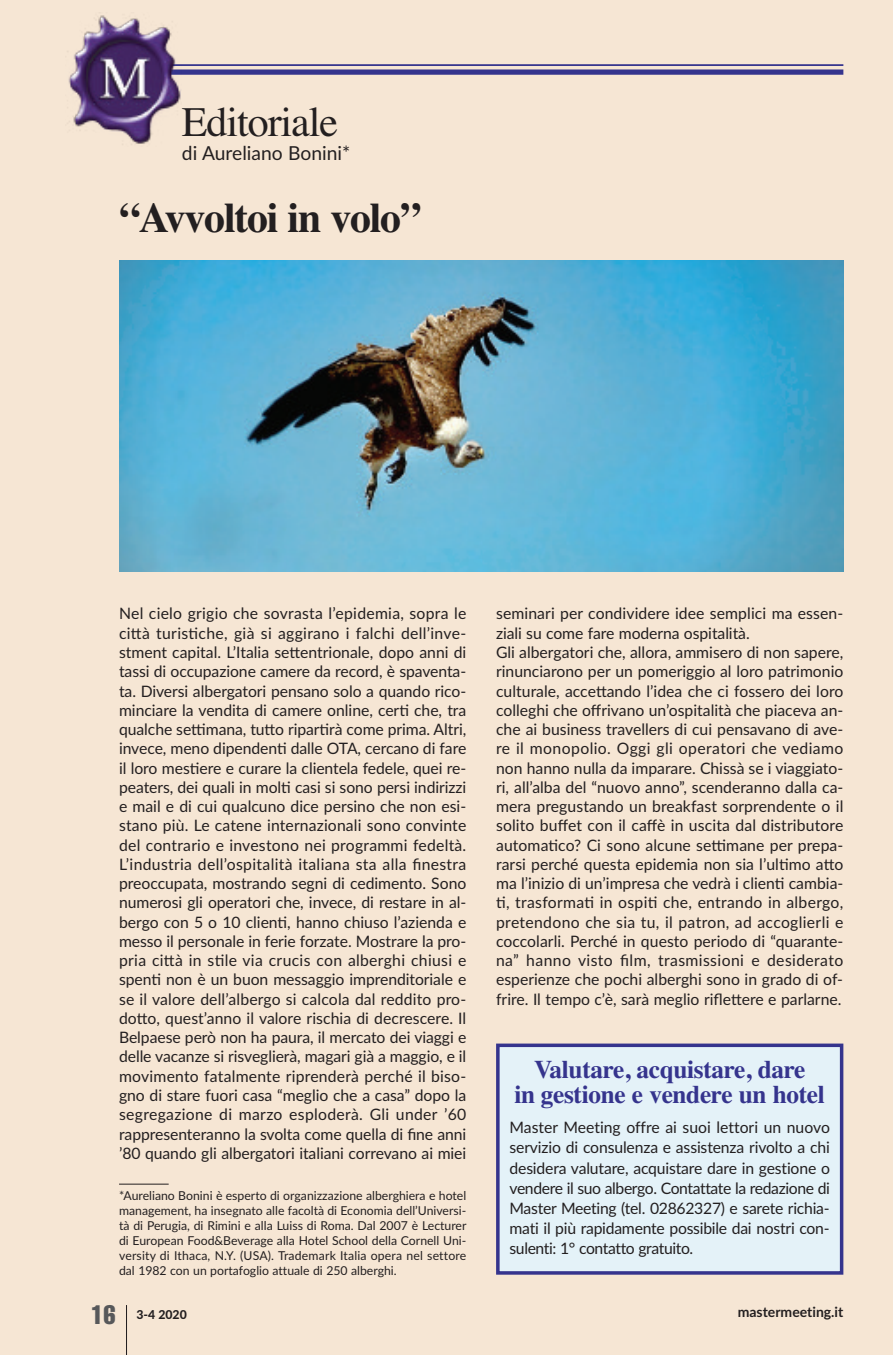
<style>
.page{position:relative;width:893px;height:1355px;background:#fff}
.page>*{position:absolute;margin:0;border:0;box-sizing:border-box;transform-origin:0 0}
.t1{font:700 42px "Times";letter-spacing:-.03em;color:#231f20}
.t2{font:42px "Times";letter-spacing:-.025em;color:#231f20}
.t3{font:extra-condensed 26.25px "Helvetica";color:#57585a}
.t4{font:700 25.38px/24.5px "Times";letter-spacing:-.015em;color:#35348d;text-align:center}
.t5{font:19.25px "Lato";color:#231f20}
.t6{font:15.75px/19.2px "Lato";color:#231f20;text-align:justify}
.t7{font:700 14px "Lato";color:#231f20}
.t8{font:12.25px/14.9px "Lato";color:#231f20;text-align:justify}
.t9{font:800 12.25px "Lato";color:#231f20}
</style>
<div class="page">
<div style="left:0;top:0;width:893px;height:1354px;background:#f6e6d4"></div>
<hr style="left:79px;top:64px;width:764px;height:2px;background:#35348d">
<div style="left:79px;top:69px;width:764px;height:6px;background:#35348d"></div>
<hr style="left:126px;top:1305px;width:1px;height:49px;background:#231f20">
<img style="left:67px;top:15px;width:115px;height:130px">
<hr style="left:119px;top:1183px;width:50px;height:1px;background:#231f20">
<div style="left:500px;top:1046px;width:340px;height:224px;background:#e4f2f8"></div>
<div style="left:496px;top:1043px;width:347px;height:231px;border:4px solid #35348d"></div>
<img style="left:119px;top:260px;width:724px;height:311px">
<h1 class="t2" style="left:182px;top:97px;width:158px">Editoriale</h1>
<p class="t5" style="left:182px;top:142px;width:170px">di Aureliano Bonini*</p>
<h1 class="t1" style="left:119px;top:193px;width:303px">“Avvoltoi in volo”</h1>
<p class="t6" style="left:119px;top:604px;width:349px">Nel cielo grigio che sovrasta l’epidemia, sopra le città turistiche, già si aggirano i falchi dell’inve&shy;stment capital. L’Italia settentrionale, dopo anni di tassi di occupazione camere da record, è spaventa&shy;ta. Diversi albergatori pensano solo a quando rico&shy;minciare la vendita di camere online, certi che, tra qualche settimana, tutto ripartirà come prima. Altri, invece, meno dipendenti dalle OTA, cercano di fare il loro mestiere e curare la clientela fedele, quei re&shy;peaters, dei quali in molti casi si sono persi indirizzi e mail e di cui qualcuno dice persino che non esi&shy;stano più. Le catene internazionali sono convinte del contrario e investono nei programmi fedeltà.<br>L’industria dell’ospitalità italiana sta alla finestra preoccupata, mostrando segni di cedimento. Sono numerosi gli operatori che, invece, di restare in al&shy;bergo con 5 o 10 clienti, hanno chiuso l’azienda e messo il personale in ferie forzate. Mostrare la pro&shy;pria città in stile via crucis con alberghi chiusi e spenti non è un buon messaggio imprenditoriale e se il valore dell’albergo si calcola dal reddito pro&shy;dotto, quest’anno il valore rischia di decrescere. Il Belpaese però non ha paura, il mercato dei viaggi e delle vacanze si risveglierà, magari già a maggio, e il movimento fatalmente riprenderà perché il biso&shy;gno di stare fuori casa “meglio che a casa” dopo la segregazione di marzo esploderà. Gli under ’60 rappresenteranno la svolta come quella di fine anni ’80 quando gli albergatori italiani correvano ai miei</p>
<p class="t8" style="left:119px;top:1188px;width:349px">*Aureliano Bonini è esperto di organizzazione alberghiera e hotel management, ha insegnato alle facoltà di Economia dell’Universi&shy;tà di Perugia, di Rimini e alla Luiss di Roma. Dal 2007 è Lecturer di European Food&amp;Beverage alla Hotel School della Cornell Uni&shy;versity di Ithaca, N.Y. (USA). Trademark Italia opera nel settore dal 1982 con un portafoglio attuale di 250 alberghi.</p>
<p class="t6" style="left:496px;top:604px;width:349px;text-align:left">seminari per condividere idee semplici ma essen&shy;ziali su come fare moderna ospitalità.<br>Gli albergatori che, allora, ammisero di non sapere, rinunciarono per un pomeriggio al loro patrimonio culturale, accettando l’idea che ci fossero dei loro colleghi che offrivano un’ospitalità che piaceva an&shy;che ai business travellers di cui pensavano di ave&shy;re il monopolio. Oggi gli operatori che vediamo non hanno nulla da imparare. Chissà se i viaggiato&shy;ri, all’alba del “nuovo anno”, scenderanno dalla ca&shy;mera pregustando un breakfast sorprendente o il solito buffet con il caffè in uscita dal distributore automatico? Ci sono alcune settimane per prepa&shy;rarsi perché questa epidemia non sia l’ultimo atto ma l’inizio di un’impresa che vedrà i clienti cambia&shy;ti, trasformati in ospiti che, entrando in albergo, pretendono che sia tu, il patron, ad accoglierli e coccolarli. Perché in questo periodo di “quarante&shy;na” hanno visto film, trasmissioni e desiderato esperienze che pochi alberghi sono in grado di of&shy;frire. Il tempo c’è, sarà meglio riflettere e parlarne.</p>
<h3 class="t4" style="left:515px;top:1057px;width:312px">Valutare, acquistare, dare<br>in gestione e vendere un hotel</h3>
<p class="t6" style="left:509px;top:1117px;width:322px;line-height:20.1px">Master Meeting offre ai suoi lettori un nuovo servizio di consulenza e assistenza rivolto a chi desidera valutare, acquistare dare in gestione o vendere il suo albergo. Contattate la redazione di Master Meeting (tel. 02862327) e sarete richia&shy;mati il più rapidamente possibile dai nostri con&shy;sulenti: 1° contatto gratuito.</p>
<h2 class="t3" style="left:91px;top:1305px;width:26px">16</h2>
<p class="t9" style="left:136px;top:1307px;width:52px">3-4 2020</p>
<p class="t7" style="left:738px;top:1303px;width:107px">mastermeeting.it</p>
</div>
